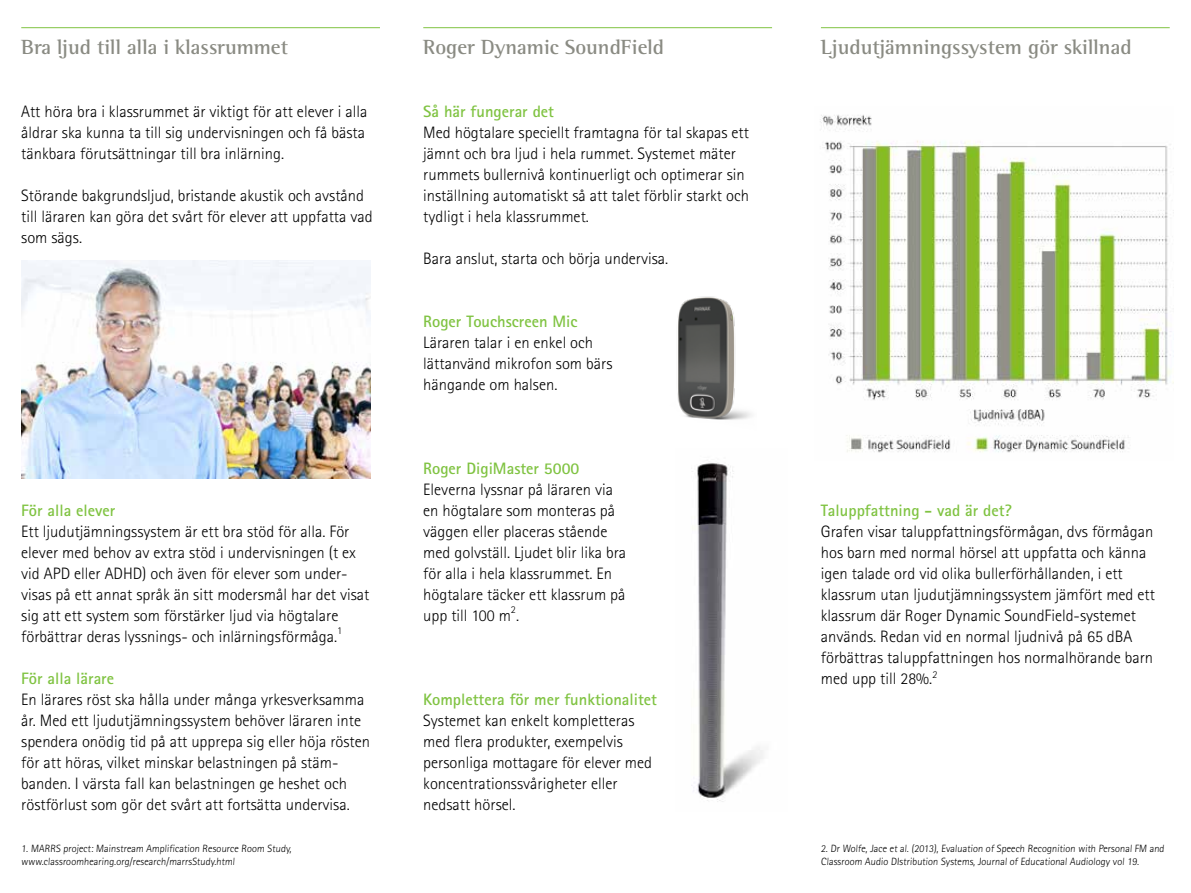
<style>
.page{position:relative;width:1191px;height:893px;background:#fff}
.page>*{position:absolute;margin:0;border:0;box-sizing:border-box;transform-origin:0 0}
.t1{font:700 21px "Rotis Semi Serif Pro";color:#8a8b83}
.t2{font:300 16.5px/21px "Rotis Sans Serif Pro";color:#000}
.t3{font:700 16.5px "Rotis Sans Serif Pro";color:#80c342}
.t4{font:300 10.5px/13.5px "Rotis Sans Serif Pro";color:#000}
</style>
<div class="page">
<hr style="left:423px;top:27px;width:349px;height:1px;background:#80c342">
<img style="left:677px;top:296px;width:74px;height:124px">
<img style="left:691px;top:463px;width:72px;height:339px">
<hr style="left:21px;top:27px;width:359px;height:1px;background:#80c342">
<img style="left:820px;top:114px;width:353px;height:339px">
<img style="left:21px;top:260px;width:349px;height:218px">
<hr style="left:821px;top:27px;width:348px;height:1px;background:#80c342">
<p class="t1" style="left:21px;top:34px;width:268px">Bra ljud till alla i klassrummet</p>
<p class="t2" style="left:21px;top:101px;width:348px">Att höra bra i klassrummet är viktigt för att elever i alla åldrar ska kunna ta till sig undervisningen och få bästa tänkbara förutsättningar till bra inlärning.</p>
<p class="t2" style="left:21px;top:185px;width:353px">Störande bakgrundsljud, bristande akustik och avstånd till läraren kan göra det svårt för elever att uppfatta vad som sägs.</p>
<p class="t3" style="left:21px;top:500px;width:96px">För alla elever</p>
<p class="t2" style="left:21px;top:521px;width:349px">Ett ljudutjämningssystem är ett bra stöd för alla. För elever med behov av extra stöd i undervisningen (t ex vid APD eller ADHD) och även för elever som under&shy;visas på ett annat språk än sitt modersmål har det visat sig att ett system som förstärker ljud via högtalare förbättrar deras lyssnings- och inlärningsförmåga.</p>
<p class="t4" style="left:337px;top:624px;width:7px">1</p>
<p class="t3" style="left:21px;top:668px;width:94px">För alla lärare</p>
<p class="t2" style="left:21px;top:689px;width:350px">En lärares röst ska hålla under många yrkesverksamma år. Med ett ljudutjämningssystem behöver läraren inte spendera onödig tid på att upprepa sig eller höja rösten för att höras, vilket minskar belastningen på stäm&shy;banden. I värsta fall kan belastningen ge heshet och röstförlust som gör det svårt att fortsätta undervisa.</p>
<p class="t4" style="left:21px;top:841px;width:273px">1. MARRS project: Mainstream Amplification Resource Room Study, www.classroomhearing.org/research/marrsStudy.html</p>
<p class="t1" style="left:423px;top:34px;width:242px">Roger Dynamic SoundField</p>
<p class="t3" style="left:423px;top:101px;width:132px">Så här fungerar det</p>
<p class="t2" style="left:423px;top:122px;width:327px">Med högtalare speciellt framtagna för tal skapas ett jämnt och bra ljud i hela rummet. Systemet mäter rummets bullernivå kontinuerligt och optimerar sin inställning automatiskt så att talet förblir starkt och tydligt i hela klassrummet.</p>
<p class="t2" style="left:423px;top:248px;width:246px">Bara anslut, starta och börja undervisa.</p>
<p class="t3" style="left:423px;top:311px;width:156px">Roger Touchscreen Mic</p>
<p class="t2" style="left:423px;top:332px;width:191px">Läraren talar i en enkel och lättanvänd mikrofon som bärs hängande om halsen.</p>
<p class="t3" style="left:423px;top:458px;width:158px">Roger DigiMaster 5000</p>
<p class="t2" style="left:423px;top:479px;width:204px">Eleverna lyssnar på läraren via en högtalare som monteras på väggen eller placeras stående med golvställ. Ljudet blir lika bra för alla i hela klassrummet. En högtalare täcker ett klassrum på upp till 100 m .</p>
<p class="t4" style="left:511px;top:603px;width:7px">2</p>
<p class="t3" style="left:423px;top:689px;width:235px">Komplettera för mer funktionalitet</p>
<p class="t2" style="left:423px;top:710px;width:230px">Systemet kan enkelt kompletteras med flera produkter, exempelvis personliga mottagare för elever med koncentrationssvårigheter eller nedsatt hörsel.</p>
<p class="t1" style="left:821px;top:34px;width:312px">Ljudutjämningssystem gör skillnad</p>
<p class="t3" style="left:821px;top:500px;width:192px">Taluppfattning - vad är det?</p>
<p class="t2" style="left:821px;top:521px;width:335px">Grafen visar taluppfattningsförmågan, dvs förmågan hos barn med normal hörsel att uppfatta och känna igen talade ord vid olika bullerförhållanden, i ett klassrum utan ljudutjämningssystem jämfört med ett klassrum där Roger Dynamic SoundField-systemet används. Redan vid en normal ljudnivå på 65 dBA förbättras taluppfattningen hos normalhörande barn med upp till 28%.<sup>2</sup></p>
<p class="t4" style="left:821px;top:841px;width:346px">2. Dr Wolfe, Jace et al. (2013), Evaluation of Speech Recognition with Personal FM and<br>Classroom Audio DIstribution Systems, Journal of Educational Audiology vol 19.</p>
</div>
